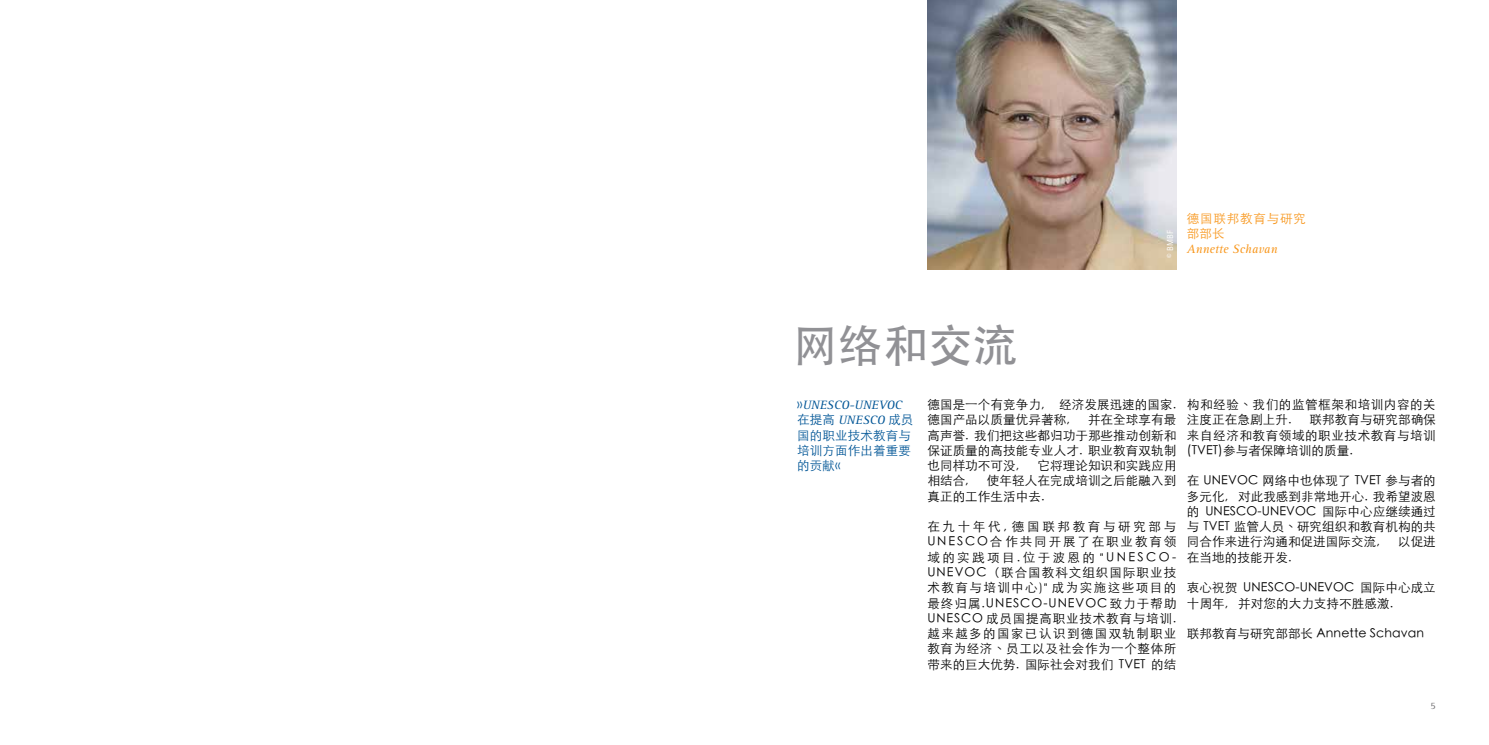
<style>
.page{position:relative;width:1489px;height:745px;background:#fff}
.page>*{position:absolute;margin:0;border:0;box-sizing:border-box;transform-origin:0 0}
.t1{font:500 45px "ST Heiti TC";color:#919195}
.t2{font:300 12.5px/15.2px "ST Heiti TC";letter-spacing:.01em;color:#000;text-align:justify}
.t3{font:300 12.5px/15.2px "ST Heiti TC";letter-spacing:.01em;color:#005596}
.t4{font:300 12.5px/15.2px "ST Heiti TC";letter-spacing:.05em;color:#000}
.t5{font:italic 12.5px/15.2px "Rotis Serif";letter-spacing:.01em;color:#f8971d}
.t6{font:10px "Rotis Serif";color:#717073}
.t7{font:8.75px "Rotis Sans Serif";color:#fff}
.s1{font-family:"ST Heiti TC";font-weight:300;font-style:normal}
.s2{font-family:"Rotis Serif";font-weight:400;font-style:italic}
.s3{font-family:"Rotis Sans Serif"}
</style>
<div class="page">
<img style="left:927px;top:0;width:249px;height:269px">
<p class="t7" style="left:1164px;top:258px;width:29px;rotate:-90deg">© BMBF</p>
<p class="t5" style="left:1186px;top:211px;width:121px"><span class="s1">德国联邦教育与研究部部长<br></span>Annette Schavan</p>
<p class="t1" style="left:792px;top:319px;width:226px">网络和交流</p>
<p class="t2" style="left:927px;top:395px;width:250px">德国是一个有竞争力, 经济发展迅速的国家.德国产品以质量优异著称,</p>
<p class="t3" style="left:797px;top:395px;width:118px">»<span class="s2">UNESCO-UNEVOC</span>在提高 <span class="s2">UNESCO</span> 成员国的职业技术教育与培训方面作出着重要的贡献«</p>
<p class="t2" style="left:927px;top:410px;width:250px;text-indent:160px">并在全球享有最高声誉. 我们把这些都归功于那些推动创新和保证质量的高技能专业人才. 职业教育双轨制也同样功不可没,</p>
<p class="t2" style="left:1037px;top:456px;width:140px">它将理论知识和实践应用</p>
<p class="t2" style="left:927px;top:471px;width:250px;text-indent:59px">使年轻人在完成培训之后能融入到真正的工作生活中去.</p>
<p class="t2" style="left:927px;top:517px;width:250px">在九十年代, 德国联邦教育与研究部与UNESCO合作共同开展了在职业教育领域的实践项目.位于波恩的 <span class="s3">”</span>UNESCO-UNEVOC（联合国教科文组织国际职业技术教育与培训中心<span class="s3">)”</span> 成为实施这些项目的最终归属.UNESCO-UNEVOC致力于帮助UNESCO 成员国提高职业技术教育与培训.越来越多的国家已认识到德国双轨制职业教育为经济、员工以及社会作为一个整体所带来的巨大优势. 国际社会对我们 TVET 的结</p>
<p class="t2" style="left:927px;top:471px;width:43px">相结合,</p>
<p class="t4" style="left:1186px;top:395px;width:250px">构和经验、我们的监管框架和培训内容的关注度正在急剧上升.</p>
<p class="t2" style="left:1186px;top:410px;width:250px;text-indent:123px">联邦教育与研究部确保来自经济和教育领域的职业技术教育与培训(TVET)参与者保障培训的质量.</p>
<p class="t2" style="left:1186px;top:471px;width:250px">在 UNEVOC 网络中也体现了 TVET 参与者的多元化, 对此我感到非常地开心. 我希望波恩的 UNESCO-UNEVOC 国际中心应继续通过与 TVET 监管人员、研究组织和教育机构的共同合作来进行沟通和促进国际交流,</p>
<p class="t2" style="left:1397px;top:532px;width:39px">以促进</p>
<p class="t2" style="left:1186px;top:548px;width:106px">在当地的技能开发.</p>
<p class="t2" style="left:1186px;top:578px;width:250px">衷心祝贺 UNESCO-UNEVOC 国际中心成立十周年, 并对您的大力支持不胜感激.</p>
<p class="t2" style="left:1186px;top:624px;width:239px">联邦教育与研究部部长 Annette Schavan</p>
<p class="t6" style="left:1430px;top:700px;width:7px">5</p>
</div>
